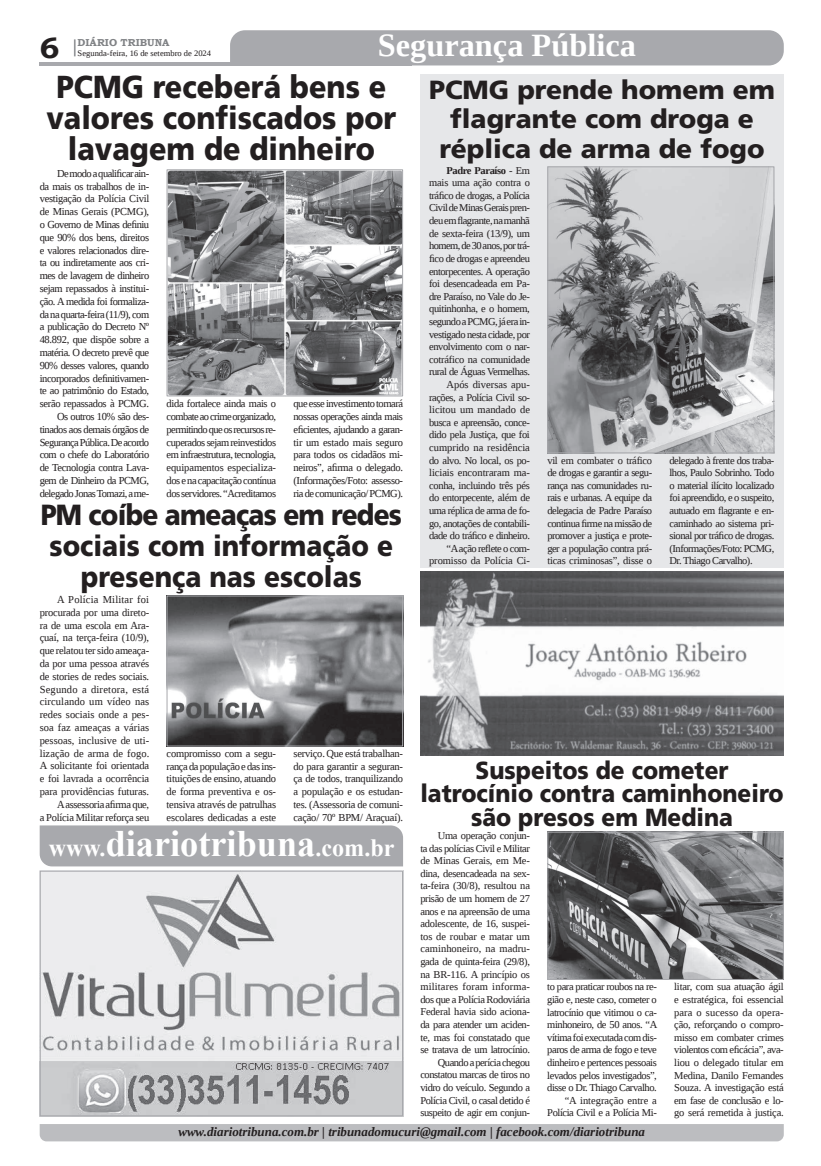
<style>
.page{position:relative;width:821px;height:1166px;background:#fff}
.page>*{position:absolute;margin:0;border:0;box-sizing:border-box;transform-origin:0 0}
.t1{font:700 37.36px "Times New Roman";color:#fff}
.t2{font:700 32.38px "Liberation Serif";color:#fff}
.t3{font:900 31.76px/30.7px "Frutiger LT Std";color:#231f20;text-align:center;scale:.9 1}
.t4{font:700 29.31px "Bookman Old Style";color:#231f20}
.t5{font:900 29.14px/30.7px "Frutiger LT Std";color:#231f20;text-align:center;scale:.9 1}
.t6{font:900 26.25px/29.8px "Frutiger LT Std";color:#231f20;text-align:center}
.t7{font:900 24.76px/23.6px "Frutiger LT Std";color:#231f20;text-align:center;scale:.92 1}
.t8{font:italic 700 12.95px "Liberation Serif";color:#231f20}
.t9{font:10.67px/12.8px "Liberation Serif";letter-spacing:-.035em;color:#231f20;text-align:justify}
.t10{font:10.67px/12.8px "Liberation Serif";letter-spacing:-.01em;color:#231f20;text-align:right}
.t11{font:10.5px/12.6px "Liberation Serif";letter-spacing:-.04em;color:#231f20;text-align:right}
.t12{font:700 10.06px "Bookman Old Style";color:#808285}
.t13{font:8.4px "Liberation Serif";color:#231f20}
.s1{font-weight:700}
.s2{font-size:24.85px}
</style>
<div class="page">
<svg style="left:74px;top:39px;width:2px;height:17px"></svg>
<hr style="left:40px;top:62px;width:372px;height:3px;background:#a8a9ad">
<div style="left:230px;top:30px;width:554px;height:35px;background:#a8a9ad"></div>
<div style="left:40px;top:1124px;width:744px;height:17px;background:#bcbdc0"></div>
<div style="left:420px;top:74px;width:364px;height:494px;background:#e6e7e9"></div>
<img style="left:549px;top:168px;width:223px;height:283px">
<div style="left:547px;top:166px;width:227px;height:287px;border:1px solid #a8a9ad"></div>
<img style="left:169px;top:171px;width:232px;height:223px">
<div style="left:167px;top:169px;width:236px;height:227px;border:1px solid #a8a9ad"></div>
<img style="left:169px;top:597px;width:232px;height:147px">
<div style="left:167px;top:595px;width:236px;height:151px;border:1px solid #a8a9ad"></div>
<img style="left:549px;top:834px;width:233px;height:144px">
<div style="left:547px;top:832px;width:237px;height:148px;border:1px solid #a8a9ad"></div>
<img style="left:42px;top:872px;width:359px;height:242px">
<div style="left:40px;top:870px;width:363px;height:246px;border:1px solid #a8a9ad"></div>
<img style="left:420px;top:572px;width:364px;height:184px">
<div style="left:40px;top:825px;width:363px;height:41px;background:#a8a9ad"></div>
<h2 class="t2" style="left:378px;top:24px;width:260px">Segurança Pública</h2>
<h3 class="t3" style="left:46px;top:72px;width:390px">PCMG receberá bens e valores confiscados por lavagem de dinheiro</h3>
<p class="t12" style="left:78px;top:35px;width:93px">DIÁRIO TRIBUNA</p>
<h3 class="t4" style="left:40px;top:27px;width:21px">6</h3>
<p class="t13" style="left:78px;top:48px;width:135px">Segunda-feira, 16 de setembro de 2024</p>
<h3 class="t6" style="left:429px;top:74px;width:348px">PCMG prende homem em flagrante com droga e réplica de arma de fogo</h3>
<p class="t11" style="left:429px;top:164px;width:102px"><span class="s1">Padre Paraíso</span> - Em mais uma ação contra o tráfico de drogas, a Polícia<br>Civil de Minas Gerais pren&shy;deu em flagrante, na manhã de sexta-feira (13/9), um homem, de 30 anos, por trá&shy;fico de drogas e apreendeu entorpecentes. A operação foi desencadeada em Pa&shy;dre Paraíso, no Vale do Je&shy;quitinhonha, e o homem, segundo a PCMG, já era in&shy;vestigado nesta cidade, por envolvimento com o nar&shy;cotráfico na comunidade rural de Águas Vermelhas.<br>Após diversas apu&shy;rações, a Polícia Civil so&shy;licitou um mandado de busca e apreensão, conce&shy;dido pela Justiça, que foi cumprido na residência do alvo. No local, os po&shy;liciais encontraram ma&shy;conha, incluindo três pés do entorpecente, além de uma réplica de arma de fo&shy;go, anotações de contabili&shy;dade do tráfico e dinheiro. “A ação reflete o com&shy;promisso da Polícia Ci-</p>
<p class="t9" style="left:40px;top:167px;width:111px;text-align:right">De modo a qualificar ain-<br>da mais os trabalhos de in&shy;vestigação da Polícia Civil de Minas Gerais (PCMG), o Governo de Minas definiu que 90% dos bens, direitos e valores relacionados dire&shy;ta ou indiretamente aos cri&shy;mes de lavagem de dinheiro sejam repassados à institui&shy;ção. A medida foi formaliza&shy;da na quarta-feira (11/9), com a publicação do Decreto Nº<br>48.892, que dispõe sobre a matéria. O decreto prevê que<br>90% desses valores, quando incorporados definitivamen&shy;te ao patrimônio do Estado, serão repassados à PCMG.<br>Os outros 10% são des&shy;tinados aos demais órgãos de<br>Segurança Pública. De acordo com o chefe do Laboratório de Tecnologia contra Lava&shy;gem de Dinheiro da PCMG, delegado Jonas Tomazi, a me-</p>
<p class="t9" style="left:167px;top:397px;width:111px">dida fortalece ainda mais o combate ao crime organizado, permitindo que os recursos re&shy;cuperados sejam reinvestidos em infraestrutura, tecnologia, equipamentos especializa&shy;dos e na capacitação contínua dos servidores. “Acreditamos</p>
<p class="t9" style="left:294px;top:397px;width:111px">que esse investimento tornará nossas operações ainda mais eficientes, ajudando a garan&shy;tir um estado mais seguro para todos os cidadãos mi&shy;neiros”, afirma o delegado. (Informações/Foto: assesso&shy;ria de comunicação/ PCMG).</p>
<p class="t11" style="left:547px;top:454px;width:106px;text-align:justify">vil em combater o tráfico de drogas e garantir a segu&shy;rança nas comunidades ru&shy;rais e urbanas. A equipe da delegacia de Padre Paraíso continua firme na missão de promover a justiça e prote&shy;ger a população contra prá&shy;ticas criminosas”, disse o</p>
<p class="t11" style="left:670px;top:454px;width:106px;text-align:justify">delegado à frente dos traba&shy;lhos, Paulo Sobrinho. Todo o material ilícito localizado foi apreendido, e o suspeito, autuado em flagrante e en&shy;caminhado ao sistema pri&shy;sional por tráfico de drogas. (Informações/Foto: PCMG, Dr. Thiago Carvalho).</p>
<h3 class="t5" style="left:41px;top:499px;width:403px">PM coíbe ameaças em redes sociais com informação e presença nas escolas</h3>
<p class="t10" style="left:40px;top:593px;width:111px">A Polícia Militar foi procurada por uma direto&shy;ra de uma escola em Ara&shy;çuaí, na terça-feira (10/9), que relatou ter sido ameaça&shy;da por uma pessoa através de stories de redes sociais.<br>Segundo a diretora, está circulando um vídeo nas redes sociais onde a pes&shy;soa faz ameaças a várias pessoas, inclusive de uti&shy;lização de arma de fogo.<br>A solicitante foi orientada e foi lavrada a ocorrência para providências futuras.<br>A assessoria afirma que,<br>a Polícia Militar reforça seu</p>
<p class="t9" style="left:167px;top:747px;width:111px">compromisso com a segu&shy;rança da população e das ins&shy;tituições de ensino, atuando de forma preventiva e os&shy;tensiva através de patrulhas escolares dedicadas a este</p>
<p class="t9" style="left:294px;top:747px;width:111px">serviço. Que está trabalhan&shy;do para garantir a seguran&shy;ça de todos, tranquilizando a população e os estudan&shy;tes. (Assessoria de comuni&shy;cação/ 70º BPM/ Araçuaí).</p>
<h1 class="t1" style="left:49px;top:817px;width:347px"><span class="s2">www.</span>diariotribuna<span class="s2">.com.br</span></h1>
<h3 class="t7" style="left:420px;top:758px;width:396px">Suspeitos de cometer latrocínio contra caminhoneiro são presos em Medina</h3>
<p class="t11" style="left:420px;top:829px;width:111px">Uma operação conjun-<br>ta das polícias Civil e Militar de Minas Gerais, em Me&shy;dina, desencadeada na sex&shy;ta-feira (30/8), resultou na prisão de um homem de 27 anos e na apreensão de uma adolescente, de 16, suspei&shy;tos de roubar e matar um caminhoneiro, na madru&shy;gada de quinta-feira (29/8), na BR-116. A princípio os militares foram informa&shy;dos que a Polícia Rodoviária<br>Federal havia sido aciona&shy;da para atender um aciden&shy;te, mas foi constatado que se tratava de um latrocínio.<br>Quando a perícia chegou constatou marcas de tiros no vidro do veículo. Segundo a<br>Polícia Civil, o casal detido é suspeito de agir em conjun-</p>
<p class="t11" style="left:547px;top:980px;width:112px">to para praticar roubos na re&shy;gião e, neste caso, cometer o latrocínio que vitimou o ca&shy;minhoneiro, de 50 anos. “A vítima foi executada com dis&shy;paros de arma de fogo e teve dinheiro e pertences pessoais levados pelos investigados”, disse o Dr. Thiago Carvalho. “A integração entre a<br>Polícia Civil e a Polícia Mi-</p>
<p class="t11" style="left:674px;top:980px;width:111px;text-align:justify">litar, com sua atuação ágil e estratégica, foi essencial para o sucesso da opera&shy;ção, reforçando o compro&shy;misso em combater crimes violentos com eficácia”, ava&shy;liou o delegado titular em Medina, Danilo Fernandes Souza. A investigação está em fase de conclusão e lo&shy;go será remetida à justiça.</p>
<p class="t8" style="left:178px;top:1123px;width:468px">www.diariotribuna.com.br | tribunadomucuri@gmail.com | facebook.com/diariotribuna</p>
</div>
